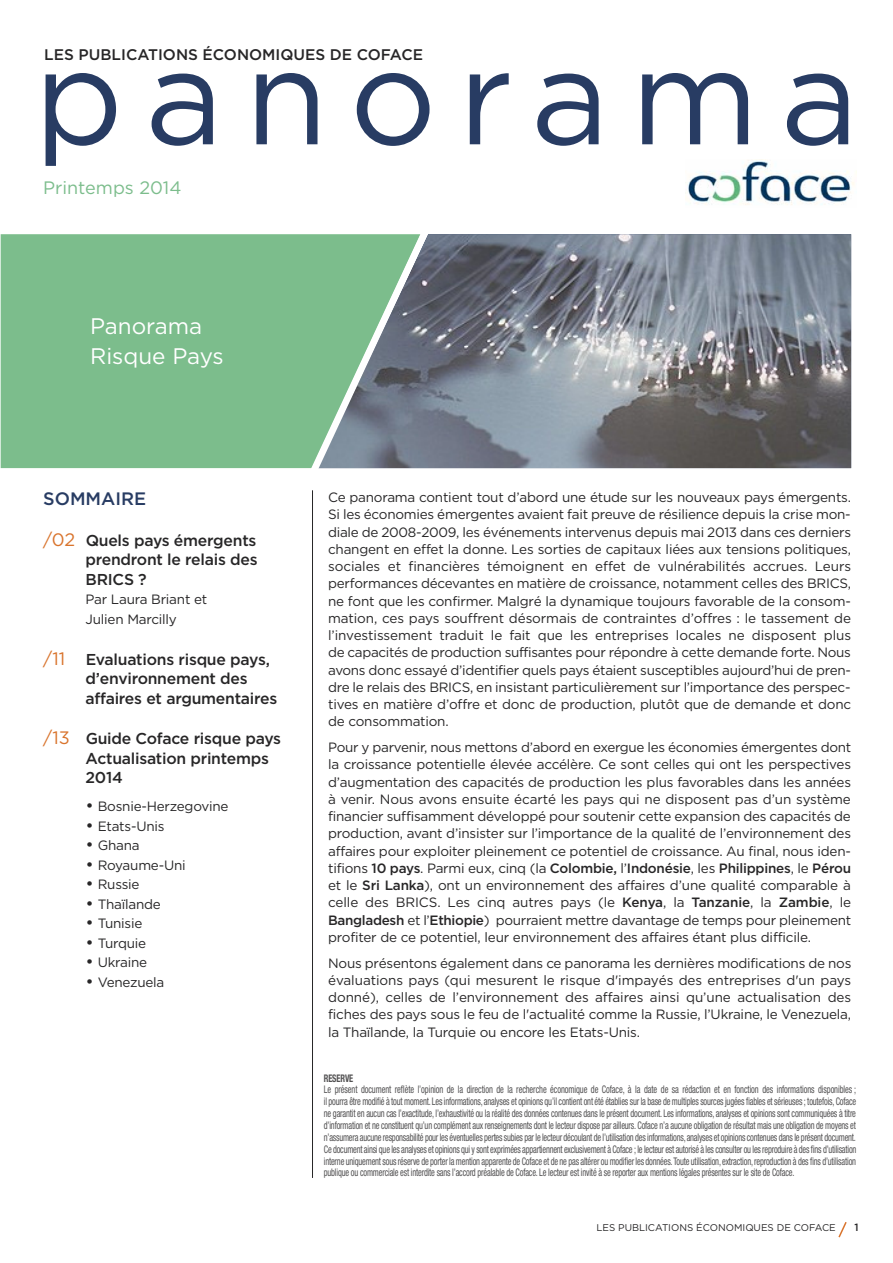
<style>
.page{position:relative;width:893px;height:1263px;background:#fff}
.page>*{position:absolute;margin:0;border:0;box-sizing:border-box;transform-origin:0 0}
.t1{font:135px "Gotham";letter-spacing:.16em;color:#283c63}
.t2{font:22.5px/30.8px "Gotham";color:#fff}
.t3{font:18px "Gotham";color:#7cbd8c}
.t4{font:500 18px "Gotham";color:#283c63}
.t5{font:500 15.75px/19.5px "Gotham";letter-spacing:-.015em;color:#272627}
.t6{font:500 15.45px "Gotham";color:#272627}
.t7{font:13.5px/17.2px "Gotham";letter-spacing:-.015em;color:#272627;text-align:justify}
.t8{font:condensed 10.5px/11.9px "Helvetica Neue LT Std";letter-spacing:-.02em;color:#525152;text-align:justify;scale:.8 1}
.t9{font:700 condensed 10.5px "Helvetica Neue LT Std";letter-spacing:-.015em;color:#525152;scale:.8 1}
.t10{font:500 10.5px "Gotham";color:#272627}
.t11{font:9.75px "Gotham";color:#272627}
.s1{font-weight:400;font-size:18px;color:#d9742d}
.s2{font-weight:500;font-size:15.75px}
.s3{font-weight:500}
</style>
<div class="page">
<div style="left:1px;top:234px;width:301px;height:234px;background:#7cbd8c"></div>
<img style="left:435px;top:234px;width:416px;height:234px">
<hr style="left:312px;top:490px;width:1px;height:688px;background:#272627">
<img style="left:688px;top:159px;width:166px;height:46px">
<svg style="left:838px;top:1222px;width:9px;height:16px"></svg>
<svg style="left:302px;top:234px;width:133px;height:235px;background:#7ca08e"></svg>
<p class="t6" style="left:44px;top:45px;width:380px">LES PUBLICATIONS ÉCONOMIQUES DE COFACE</p>
<h1 class="t1" style="left:34px;top:19px;width:826px">panorama</h1>
<h3 class="t3" style="left:43px;top:178px;width:140px">Printemps 2014</h3>
<h2 class="t2" style="left:90px;top:310px;width:135px">Panorama<br>Risque Pays</h2>
<h3 class="t4" style="left:43px;top:488px;width:104px">SOMMAIRE</h3>
<p class="t5" style="left:86px;top:531px;width:174px;text-align:justify;text-indent:-42px"><span class="s1">/02</span> Quels pays émergents prendront le relais des BRICS ?</p>
<p class="t7" style="left:86px;top:590px;width:123px;line-height:19.5px">Par Laura Briant et<br>Julien Marcilly</p>
<p class="t5" style="left:86px;top:649px;width:193px;text-indent:-42px"><span class="s1">/11</span> Evaluations risque pays, d’environnement des affaires et argumentaires</p>
<p class="t5" style="left:86px;top:729px;width:197px;text-indent:-42px"><span class="s1">/13</span> Guide Coface risque pays<br>Actualisation printemps<br>2014</p>
<p class="t7" style="left:86px;top:798px;width:144px"><span class="s2">•</span> Bosnie-Herzegovine</p>
<p class="t7" style="left:86px;top:817px;width:80px"><span class="s2">•</span> Etats-Unis</p>
<p class="t7" style="left:86px;top:837px;width:55px"><span class="s2">•</span> Ghana</p>
<p class="t7" style="left:86px;top:856px;width:102px"><span class="s2">•</span> Royaume-Uni</p>
<p class="t7" style="left:86px;top:876px;width:55px"><span class="s2">•</span> Russie</p>
<p class="t7" style="left:86px;top:895px;width:77px"><span class="s2">•</span> Thaïlande</p>
<p class="t7" style="left:86px;top:915px;width:58px"><span class="s2">•</span> Tunisie</p>
<p class="t7" style="left:86px;top:934px;width:62px"><span class="s2">•</span> Turquie</p>
<p class="t7" style="left:86px;top:954px;width:63px"><span class="s2">•</span> Ukraine</p>
<p class="t7" style="left:86px;top:973px;width:80px"><span class="s2">•</span> Venezuela</p>
<p class="t7" style="left:328px;top:489px;width:525px">Ce panorama contient tout d’abord une étude sur les nouveaux pays émergents.<br>Si les économies émergentes avaient fait preuve de résilience depuis la crise mon&shy;diale de 2008-2009, les événements intervenus depuis mai 2013 dans ces derniers changent en effet la donne. Les sorties de capitaux liées aux tensions politiques, sociales et financières témoignent en effet de vulnérabilités accrues. Leurs performances décevantes en matière de croissance, notamment celles des BRICS, ne font que les confirmer. Malgré la dynamique toujours favorable de la consom&shy;mation, ces pays souffrent désormais de contraintes d’offres : le tassement de l’investissement traduit le fait que les entreprises locales ne disposent plus de capacités de production suffisantes pour répondre à cette demande forte. Nous avons donc essayé d’identifier quels pays étaient susceptibles aujourd’hui de pren&shy;dre le relais des BRICS, en insistant particulièrement sur l’importance des perspec&shy;tives en matière d’offre et donc de production, plutôt que de demande et donc de consommation.</p>
<p class="t7" style="left:328px;top:739px;width:525px">Pour y parvenir, nous mettons d’abord en exergue les économies émergentes dont la croissance potentielle élevée accélère. Ce sont celles qui ont les perspectives d’augmentation des capacités de production les plus favorables dans les années à venir. Nous avons ensuite écarté les pays qui ne disposent pas d’un système financier suffisamment développé pour soutenir cette expansion des capacités de production, avant d’insister sur l’importance de la qualité de l’environnement des affaires pour exploiter pleinement ce potentiel de croissance. Au final, nous iden&shy;tifions <span class="s3">10 pays</span>. Parmi eux, cinq (la <span class="s3">Colombie,</span> l’<span class="s3">Indonésie</span>, les <span class="s3">Philippines</span>, le <span class="s3">Pérou </span>et le <span class="s3">Sri Lanka</span>), ont un environnement des affaires d’une qualité comparable à celle des BRICS. Les cinq autres pays (le <span class="s3">Kenya</span>, la <span class="s3">Tanzanie</span>, la <span class="s3">Zambie</span>, le <span class="s3">Bangladesh</span> et l’<span class="s3">Ethiopie</span>) pourraient mettre davantage de temps pour pleinement profiter de ce potentiel, leur environnement des affaires étant plus difficile.</p>
<p class="t7" style="left:328px;top:954px;width:525px">Nous présentons également dans ce panorama les dernières modifications de nos évaluations pays (qui mesurent le risque d'impayés des entreprises d'un pays donné), celles de l’environnement des affaires ainsi qu’une actualisation des fiches des pays sous le feu de l'actualité comme la Russie, l’Ukraine, le Venezuela, la Thaïlande, la Turquie ou encore les Etats-Unis.</p>
<p class="t9" style="left:324px;top:1074px;width:38px">RESERVE</p>
<p class="t8" style="left:324px;top:1085px;width:667px">Le présent document reflète l’opinion de la direction de la recherche économique de Coface, à la date de sa rédaction et en fonction des informations disponibles ; il pourra être modifié à tout moment. Les informations, analyses et opinions qu’il contient ont été établies sur la base de multiples sources jugées fiables et sérieuses ; toutefois, Coface ne garantit en aucun cas l’exactitude, l’exhaustivité ou la réalité des données contenues dans le présent document. Les informations, analyses et opinions sont communiquées à titre d’information et ne constituent qu’un complément aux renseignements dont le lecteur dispose par ailleurs. Coface n’a aucune obligation de résultat mais une obligation de moyens et n’assumera aucune responsabilité pour les éventuelles pertes subies par le lecteur découlant de l’utilisation des informations, analyses et opinions contenues dans le présent document.<br>Ce document ainsi que les analyses et opinions qui y sont exprimées appartiennent exclusivement à Coface ; le lecteur est autorisé à les consulter ou les reproduire à des fins d’utilisation interne uniquement sous réserve de porter la mention apparente de Coface et de ne pas altérer ou modifier les données. Toute utilisation, extraction, reproduction à des fins d’utilisation publique ou commerciale est interdite sans l’accord préalable de Coface. Le lecteur est invité à se reporter aux mentions légales présentes sur le site de Coface.</p>
<p class="t11" style="left:596px;top:1222px;width:241px">LES PUBLICATIONS ÉCONOMIQUES DE COFACE</p>
<p class="t10" style="left:854px;top:1221px;width:6px">1</p>
</div>
